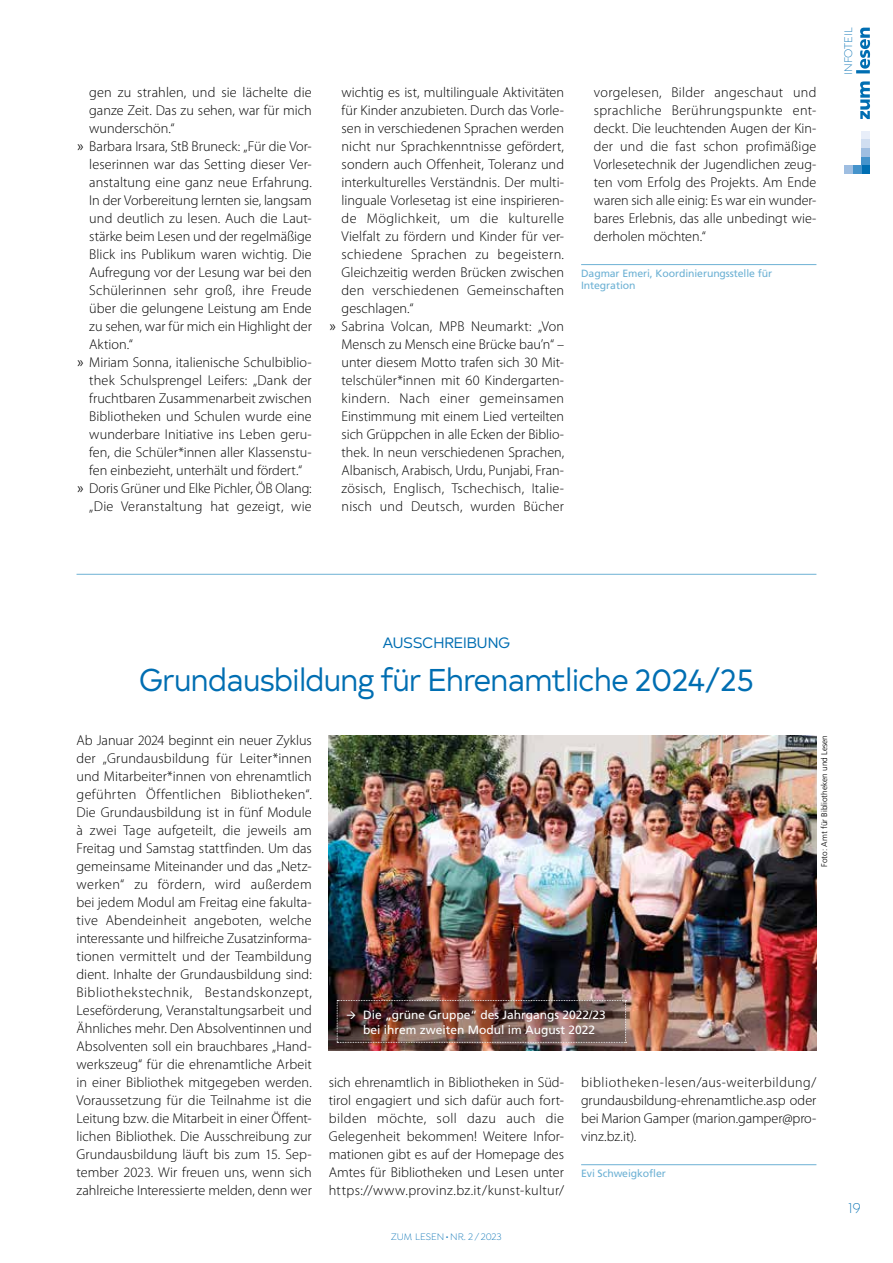
<style>
.page{position:relative;width:893px;height:1263px;background:#fff}
.page>*{position:absolute;margin:0;border:0;box-sizing:border-box;transform-origin:0 0}
.t1{font:31.5px "Typold Book 500";letter-spacing:-.04em;color:#006eb2;scale:.96 1}
.t2{font:15px "Typold Book 500";letter-spacing:-.04em;color:#006eb2}
.t3{font:300 15px "Isidora";color:#006eb2}
.t4{font:300 14.25px/18px "Myriad Pro";letter-spacing:.005em;color:#000;text-align:justify}
.t5{font:300 14.25px "Myriad Pro";letter-spacing:.025em;color:#000}
.t6{font:12px/15px "Frutiger";color:#fff}
.t7{font:300 11.7px "Isidora";color:#006eb2}
.t8{font:10.5px/12.8px "Frutiger";letter-spacing:-.01em;color:#6db1d4}
.t9{font:300 10.05px "Isidora";color:#006eb2}
.t10{font:300 8.25px "Frutiger";color:#000}
.s1{font-family:"Frutiger"}
</style>
<div class="page">
<hr style="left:581px;top:1164px;width:235px;height:1px;background:#6db1d4">
<img style="left:329px;top:735px;width:487px;height:316px">
<hr style="left:77px;top:574px;width:739px;height:1px;background:#6db1d4">
<hr style="left:581px;top:264px;width:235px;height:1px;background:#6db1d4">
<div style="left:861px;top:131px;width:9px;height:9px;background:#e8eef9"></div>
<div style="left:861px;top:165px;width:9px;height:9px;background:#006eb2"></div>
<div style="left:861px;top:157px;width:9px;height:8px;background:#4593cb"></div>
<div style="left:853px;top:165px;width:8px;height:9px;background:#4593cb"></div>
<div style="left:861px;top:148px;width:9px;height:9px;background:#9fbee1"></div>
<div style="left:844px;top:165px;width:9px;height:9px;background:#9fbee1"></div>
<div style="left:861px;top:140px;width:9px;height:8px;background:#d0def1"></div>
<svg style="left:856px;top:28px;width:14px;height:91px"></svg>
<img style="left:337px;top:1000px;width:290px;height:43px">
<p class="t4" style="left:89px;top:83px;width:224px">gen zu strahlen, und sie lächelte die</p>
<p class="t4" style="left:89px;top:101px;width:224px">ganze Zeit. Das zu sehen, war für mich</p>
<p class="t4" style="left:89px;top:119px;width:87px">wunderschön.“</p>
<p class="t4" style="left:77px;top:137px;width:237px"><span class="s1">»</span> Barbara Irsara, StB Bruneck: „Für die Vor-</p>
<p class="t4" style="left:89px;top:155px;width:224px">leserinnen war das Setting dieser Ver-</p>
<p class="t4" style="left:89px;top:173px;width:224px">anstaltung eine ganz neue Erfahrung.</p>
<p class="t4" style="left:89px;top:191px;width:224px">In der Vorbereitung lernten sie, langsam</p>
<p class="t4" style="left:89px;top:209px;width:224px">und deutlich zu lesen. Auch die Laut-</p>
<p class="t4" style="left:89px;top:227px;width:224px">stärke beim Lesen und der regelmäßige</p>
<p class="t4" style="left:89px;top:245px;width:224px">Blick ins Publikum waren wichtig. Die</p>
<p class="t4" style="left:89px;top:263px;width:224px">Aufregung vor der Lesung war bei den</p>
<p class="t4" style="left:89px;top:281px;width:224px">Schülerinnen sehr groß, ihre Freude</p>
<p class="t4" style="left:89px;top:299px;width:224px">über die gelungene Leistung am Ende</p>
<p class="t4" style="left:89px;top:317px;width:224px">zu sehen, war für mich ein Highlight der</p>
<p class="t4" style="left:89px;top:335px;width:45px">Aktion.“</p>
<p class="t4" style="left:77px;top:353px;width:237px"><span class="s1">»</span> Miriam Sonna, italienische Schulbiblio-</p>
<p class="t4" style="left:89px;top:371px;width:224px">thek Schulsprengel Leifers: „Dank der</p>
<p class="t4" style="left:89px;top:389px;width:224px">fruchtbaren Zusammenarbeit zwischen</p>
<p class="t4" style="left:89px;top:407px;width:224px">Bibliotheken und Schulen wurde eine</p>
<p class="t4" style="left:89px;top:425px;width:224px">wunderbare Initiative ins Leben geru-</p>
<p class="t4" style="left:89px;top:443px;width:224px">fen, die Schüler*innen aller Klassenstu-</p>
<p class="t4" style="left:89px;top:461px;width:215px">fen einbezieht, unterhält und fördert.“</p>
<p class="t4" style="left:77px;top:479px;width:237px"><span class="s1">»</span> Doris Grüner und Elke Pichler, ÖB Olang:</p>
<p class="t4" style="left:89px;top:497px;width:224px">„Die Veranstaltung hat gezeigt, wie</p>
<p class="t4" style="left:342px;top:83px;width:224px">wichtig es ist, multilinguale Aktivitäten</p>
<p class="t4" style="left:342px;top:101px;width:224px">für Kinder anzubieten. Durch das Vorle-</p>
<p class="t4" style="left:342px;top:119px;width:224px">sen in verschiedenen Sprachen werden</p>
<p class="t4" style="left:342px;top:137px;width:224px">nicht nur Sprachkenntnisse gefördert,</p>
<p class="t4" style="left:342px;top:155px;width:224px">sondern auch Offenheit, Toleranz und</p>
<p class="t4" style="left:342px;top:173px;width:224px">interkulturelles Verständnis. Der multi-</p>
<p class="t4" style="left:342px;top:191px;width:224px">linguale Vorlesetag ist eine inspirieren-</p>
<p class="t5" style="left:342px;top:209px;width:224px">de Möglichkeit, um die kulturelle</p>
<p class="t4" style="left:342px;top:227px;width:224px">Vielfalt zu fördern und Kinder für ver-</p>
<p class="t5" style="left:342px;top:245px;width:224px">schiedene Sprachen zu begeistern.</p>
<p class="t4" style="left:342px;top:263px;width:224px">Gleichzeitig werden Brücken zwischen</p>
<p class="t4" style="left:342px;top:281px;width:224px">den verschiedenen Gemeinschaften</p>
<p class="t4" style="left:342px;top:299px;width:73px">geschlagen.“</p>
<p class="t4" style="left:329px;top:317px;width:237px"><span class="s1">»</span> Sabrina Volcan, MPB Neumarkt: „Von</p>
<p class="t4" style="left:342px;top:335px;width:224px">Mensch zu Mensch eine Brücke bau’n“ –</p>
<p class="t4" style="left:342px;top:353px;width:224px">unter diesem Motto trafen sich 30 Mit-</p>
<p class="t4" style="left:342px;top:371px;width:224px">telschüler*innen mit 60 Kindergarten-</p>
<p class="t5" style="left:342px;top:389px;width:224px">kindern. Nach einer gemeinsamen</p>
<p class="t4" style="left:342px;top:407px;width:224px">Einstimmung mit einem Lied verteilten</p>
<p class="t4" style="left:342px;top:425px;width:224px">sich Grüppchen in alle Ecken der Biblio-</p>
<p class="t4" style="left:342px;top:443px;width:224px">thek. In neun verschiedenen Sprachen,</p>
<p class="t4" style="left:342px;top:461px;width:224px">Albanisch, Arabisch, Urdu, Punjabi, Fran-</p>
<p class="t4" style="left:342px;top:479px;width:224px">zösisch, Englisch, Tschechisch, Italie-</p>
<p class="t4" style="left:342px;top:497px;width:224px">nisch und Deutsch, wurden Bücher</p>
<p class="t4" style="left:594px;top:83px;width:224px">vorgelesen, Bilder angeschaut und sprachliche Berührungspunkte ent&shy;deckt. Die leuchtenden Augen der Kin&shy;der und die fast schon profimäßige Vorlesetechnik der Jugendlichen zeug&shy;ten vom Erfolg des Projekts. Am Ende waren sich alle einig: Es war ein wunder&shy;bares Erlebnis, das alle unbedingt wie&shy;derholen möchten.“</p>
<p class="t8" style="left:581px;top:267px;width:193px">Dagmar Emeri, Koordinierungsstelle für<br>Integration</p>
<p class="t7" style="left:842px;top:75px;width:48px;rotate:-90deg">INFOTEIL</p>
<p class="t2" style="left:382px;top:631px;width:130px">AUSSCHREIBUNG</p>
<h1 class="t1" style="left:139px;top:655px;width:643px">Grundausbildung für Ehrenamtliche 2024/25</h1>
<p class="t4" style="left:77px;top:731px;width:237px">Ab Januar 2024 beginnt ein neuer Zyklus der „Grundausbildung für Leiter*innen und Mitarbeiter*innen von ehrenamtlich geführten Öffentlichen Bibliotheken“.<br>Die Grundausbildung ist in fünf Module à zwei Tage aufgeteilt, die jeweils am Freitag und Samstag stattfinden. Um das gemeinsame Miteinander und das „Netz&shy;werken“ zu fördern, wird außerdem bei jedem Modul am Freitag eine fakulta&shy;tive Abendeinheit angeboten, welche interessante und hilfreiche Zusatzinforma&shy;tionen vermittelt und der Teambildung dient. Inhalte der Grundausbildung sind:<br>Bibliothekstechnik, Bestandskonzept, Leseförderung, Veranstaltungsarbeit und Ähnliches mehr. Den Absolventinnen und Absolventen soll ein brauchbares „Hand&shy;werkszeug“ für die ehrenamtliche Arbeit in einer Bibliothek mitgegeben werden.<br>Voraussetzung für die Teilnahme ist die Leitung bzw. die Mitarbeit in einer Öffent&shy;lichen Bibliothek. Die Ausschreibung zur Grundausbildung läuft bis zum 15. Sep&shy;tember 2023. Wir freuen uns, wenn sich zahlreiche Interessierte melden, denn wer</p>
<p class="t10" style="left:819px;top:867px;width:133px;rotate:-90deg">Foto: Amt für Bibliotheken und Lesen</p>
<p class="t6" style="left:363px;top:1007px;width:244px">Die „grüne Gruppe“ des Jahrgangs 2022/23 bei ihrem zweiten Modul im August 2022</p>
<p class="t4" style="left:329px;top:1073px;width:237px">sich ehrenamtlich in Bibliotheken in Süd&shy;tirol engagiert und sich dafür auch fort&shy;bilden möchte, soll dazu auch die Gelegenheit bekommen! Weitere Infor&shy;mationen gibt es auf der Homepage des Amtes für Bibliotheken und Lesen unter https://www.provinz.bz.it/kunst-kultur/</p>
<p class="t4" style="left:581px;top:1073px;width:237px">bibliotheken-lesen/aus-weiterbildung/ grundausbildung-ehrenamtliche.asp oder bei Marion Gamper (marion.gamper@pro&shy;vinz.bz.it).</p>
<p class="t8" style="left:581px;top:1167px;width:86px">Evi Schweigkofler</p>
<p class="t9" style="left:391px;top:1232px;width:112px">ZUM LESEN•NR. 2 / 2023</p>
<p class="t3" style="left:849px;top:1200px;width:14px">19</p>
</div>
